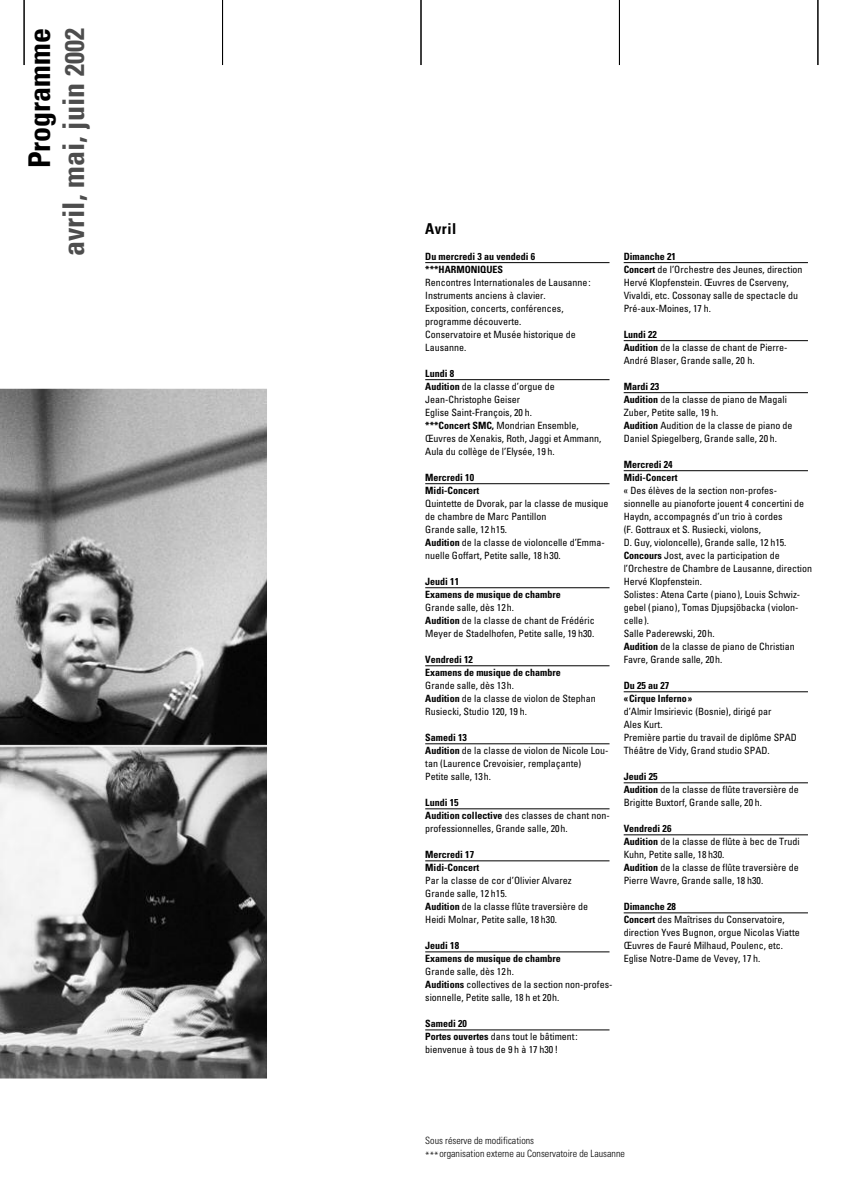
<style>
.page{position:relative;width:842px;height:1191px;background:#fff}
.page>*{position:absolute;margin:0;border:0;box-sizing:border-box;transform-origin:0 0}
.t1{font:700 condensed 30px/34px "Univers LT";color:#4d4d4d;text-align:right}
.t2{font:700 condensed 15px "Univers LT";letter-spacing:.035em;color:#000}
.t3{font:condensed 10px/13px "Univers LT";color:#000}
.t4{font:700 condensed 10px/13px "Univers LT";color:#000}
.t5{font:300 condensed 10px/13px "Univers LT";color:#000}
.s1{color:#000}
.s2{font-size:27px}
.s3{font-weight:700}
</style>
<div class="page">
<hr style="left:24px;top:0;width:1px;height:65px;background:#000">
<hr style="left:222px;top:0;width:1px;height:65px;background:#000">
<hr style="left:619px;top:0;width:1px;height:65px;background:#000">
<hr style="left:421px;top:0;width:1px;height:65px;background:#000">
<hr style="left:818px;top:0;width:1px;height:65px;background:#000">
<hr style="left:425px;top:262px;width:184px;height:1px;background:#000">
<hr style="left:425px;top:379px;width:184px;height:1px;background:#000">
<hr style="left:425px;top:483px;width:184px;height:1px;background:#000">
<hr style="left:425px;top:587px;width:184px;height:1px;background:#000">
<hr style="left:425px;top:665px;width:184px;height:1px;background:#000">
<hr style="left:425px;top:743px;width:184px;height:1px;background:#000">
<hr style="left:425px;top:808px;width:184px;height:1px;background:#000">
<hr style="left:425px;top:860px;width:184px;height:1px;background:#000">
<hr style="left:425px;top:951px;width:184px;height:1px;background:#000">
<hr style="left:425px;top:1029px;width:184px;height:1px;background:#000">
<hr style="left:624px;top:262px;width:184px;height:1px;background:#000">
<hr style="left:624px;top:340px;width:184px;height:1px;background:#000">
<hr style="left:624px;top:392px;width:184px;height:1px;background:#000">
<hr style="left:624px;top:470px;width:184px;height:1px;background:#000">
<hr style="left:624px;top:691px;width:184px;height:1px;background:#000">
<hr style="left:624px;top:782px;width:184px;height:1px;background:#000">
<hr style="left:624px;top:834px;width:184px;height:1px;background:#000">
<hr style="left:624px;top:912px;width:184px;height:1px;background:#000">
<svg style="left:0;top:745px;width:267px;height:334px"></svg>
<svg style="left:0;top:388px;width:267px;height:357px;background:#8d8d8d"></svg>
<h1 class="t1" style="left:25px;top:256px;width:229px;rotate:-90deg"><span class="s1">Programme<br></span>avril, mai, juin <span class="s2">2002</span></h1>
<h2 class="t2" style="left:425px;top:223px;width:33px">Avril</h2>
<p class="t4" style="left:425px;top:251px;width:111px">Du mercredi 3 au vendedi 6 ***HARMONIQUES</p>
<p class="t3" style="left:425px;top:277px;width:167px">Rencontres Internationales de Lausanne:<br>Instruments anciens à clavier.<br>Exposition, concerts, conférences, programme découverte.<br>Conservatoire et Musée historique de<br>Lausanne.</p>
<p class="t3" style="left:425px;top:368px;width:178px"><span class="s3">Lundi 8<br>Audition</span> de la classe d’orgue de<br>Jean-Christophe Geiser<br>Eglise Saint-François, 20 h.<br><span class="s3">***Concert SMC,</span> Mondrian Ensemble,<br>Œuvres de Xenakis, Roth, Jaggi et Ammann,<br>Aula du collège de l’Elysée, 19 h.</p>
<p class="t4" style="left:425px;top:472px;width:55px">Mercredi 10<br>Midi-Concert</p>
<p class="t3" style="left:425px;top:498px;width:185px">Quintette de Dvorak, par la classe de musique de chambre de Marc Pantillon<br>Grande salle, 12 h15.<br><span class="s3">Audition</span> de la classe de violoncelle d’Emma&shy;nuelle Goffart, Petite salle, 18 h30.</p>
<p class="t4" style="left:425px;top:576px;width:137px">Jeudi 11<br>Examens de musique de chambre</p>
<p class="t3" style="left:425px;top:602px;width:171px">Grande salle, dès 12h.<br><span class="s3">Audition</span> de la classe de chant de Frédéric<br>Meyer de Stadelhofen, Petite salle, 19 h30.</p>
<p class="t4" style="left:425px;top:654px;width:137px">Vendredi 12<br>Examens de musique de chambre</p>
<p class="t3" style="left:425px;top:680px;width:172px">Grande salle, dès 13h.<br><span class="s3">Audition</span> de la classe de violon de Stephan<br>Rusiecki, Studio 120, 19 h.</p>
<p class="t3" style="left:425px;top:732px;width:185px"><span class="s3">Samedi 13<br>Audition</span> de la classe de violon de Nicole Lou&shy;tan (Laurence Crevoisier, remplaçante)<br>Petite salle, 13h.</p>
<p class="t3" style="left:425px;top:797px;width:186px"><span class="s3">Lundi 15<br>Audition collective</span> des classes de chant non&shy;professionnelles, Grande salle, 20h.</p>
<p class="t4" style="left:425px;top:849px;width:55px">Mercredi 17<br>Midi-Concert</p>
<p class="t3" style="left:425px;top:875px;width:164px">Par la classe de cor d’Olivier Alvarez Grande salle, 12 h15.<br><span class="s3">Audition</span> de la classe flûte traversière de Heidi Molnar, Petite salle, 18 h30.</p>
<p class="t4" style="left:425px;top:940px;width:137px">Jeudi 18<br>Examens de musique de chambre</p>
<p class="t3" style="left:425px;top:966px;width:189px">Grande salle, dès 12h.<br><span class="s3">Auditions</span> collectives de la section non-profes&shy;sionnelle, Petite salle, 18 h et 20h.</p>
<p class="t3" style="left:425px;top:1018px;width:154px"><span class="s3">Samedi 20<br>Portes ouvertes</span> dans tout le bâtiment: bienvenue à tous de 9 h à 17 h30 !</p>
<p class="t3" style="left:624px;top:251px;width:180px"><span class="s3">Dimanche 21<br>Concert</span> de l’Orchestre des Jeunes, direction Hervé Klopfenstein. Œuvres de Cserveny, Vivaldi, etc. Cossonay salle de spectacle du Pré-aux-Moines, 17 h.</p>
<p class="t3" style="left:624px;top:329px;width:165px"><span class="s3">Lundi 22<br>Audition</span> de la classe de chant de Pierre-<br>André Blaser, Grande salle, 20 h.</p>
<p class="t3" style="left:624px;top:381px;width:170px"><span class="s3">Mardi 23<br>Audition</span> de la classe de piano de Magali<br>Zuber, Petite salle, 19 h.<br><span class="s3">Audition</span> Audition de la classe de piano de<br>Daniel Spiegelberg, Grande salle, 20 h.</p>
<p class="t4" style="left:624px;top:459px;width:55px">Mercredi 24<br>Midi-Concert</p>
<p class="t3" style="left:624px;top:485px;width:190px">« Des élèves de la section non-profes&shy;sionnelle au pianoforte jouent 4 concertini de Haydn, accompagnés d’un trio à cordes<br>(F. Gottraux et S. Rusiecki, violons,<br>D. Guy, violoncelle), Grande salle, 12 h15.<br><span class="s3">Concours</span> Jost, avec la participation de l’Orchestre de Chambre de Lausanne, direction Hervé Klopfenstein.<br>Solistes: Atena Carte (piano), Louis Schwiz&shy;gebel (piano), Tomas Djupsjöbacka (violon&shy;celle).<br>Salle Paderewski, 20h.<br><span class="s3">Audition</span> de la classe de piano de Christian Favre, Grande salle, 20h.</p>
<p class="t4" style="left:624px;top:680px;width:70px">Du 25 au 27 «Cirque Inferno»</p>
<p class="t3" style="left:624px;top:706px;width:175px">d’Almir Imsirievic (Bosnie), dirigé par<br>Ales Kurt.<br>Première partie du travail de diplôme SPAD<br>Théâtre de Vidy, Grand studio SPAD.</p>
<p class="t3" style="left:624px;top:771px;width:176px"><span class="s3">Jeudi 25<br>Audition</span> de la classe de flûte traversière de<br>Brigitte Buxtorf, Grande salle, 20 h.</p>
<p class="t3" style="left:624px;top:823px;width:178px"><span class="s3">Vendredi 26<br>Audition</span> de la classe de flûte à bec de Trudi<br>Kuhn, Petite salle, 18 h30.<br><span class="s3">Audition</span> de la classe de flûte traversière de<br>Pierre Wavre, Grande salle, 18 h30.</p>
<p class="t3" style="left:624px;top:901px;width:178px"><span class="s3">Dimanche 28<br>Concert</span> des Maîtrises du Conservatoire, direction Yves Bugnon, orgue Nicolas Viatte Œuvres de Fauré Milhaud, Poulenc, etc.<br>Eglise Notre-Dame de Vevey, 17 h.</p>
<p class="t5" style="left:425px;top:1135px;width:201px">Sous réserve de modifications<br>***organisation externe au Conservatoire de Lausanne</p>
</div>
